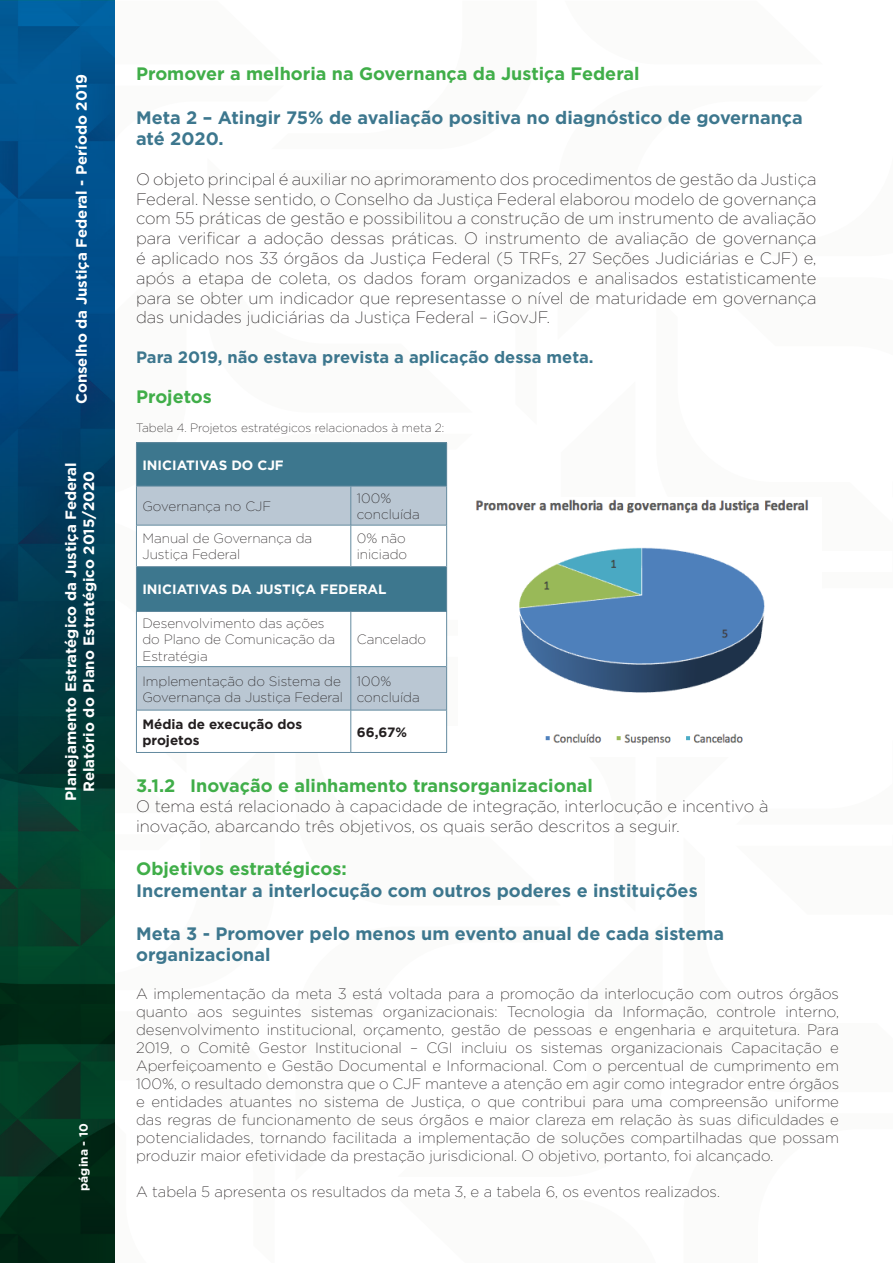
<style>
.page{position:relative;width:893px;height:1263px;background:#fff}
.page>*{position:absolute;margin:0;border:0;box-sizing:border-box;transform-origin:0 0}
.t1{font:700 18px/21.6px "Gotham";color:#3d778e}
.t2{font:700 18px "Gotham";color:#40ae49}
.Texto_Corrido{font:200 16.5px/19.8px "Gotham";color:#231f20;text-align:justify}
.Texto_Corrido-2{font:700 16.5px "Gotham";color:#3d778e}
.Texto_Corrido-3{font:200 15px/18px "Gotham";color:#231f20;text-align:justify}
.t3{font:700 15px/18px "Gotham";color:#fff;text-align:center}
.Tabelas{font:200 13.5px/16.2px "Gotham";color:#231f20}
.Tabelas-2{font:700 13.5px "Gotham";color:#fff}
.Tabelas-3{font:700 13.5px/16.2px "Gotham";color:#231f20}
.Texto_Corrido-4{font:200 12px "Gotham";color:#231f20}
.t4{font:700 12px "Gotham";color:#fff}
</style>
<div class="page">
<img style="left:0;top:0;width:115px;height:1263px">
<img style="left:476px;top:499px;width:332px;height:246px">
<div style="left:136px;top:443px;width:311px;height:43px;background:#3d778e"></div>
<div style="left:137px;top:487px;width:309px;height:38px;background:#bac7d3"></div>
<svg style="left:137px;top:526px;width:309px;height:226px"></svg>
<div style="left:136px;top:567px;width:311px;height:44px;background:#3d778e"></div>
<hr style="left:137px;top:486px;width:214px;height:1px;background:#638a9f">
<hr style="left:351px;top:486px;width:95px;height:1px;background:#638a9f">
<hr style="left:351px;top:486px;width:1px;height:39px;background:#638a9f">
<hr style="left:137px;top:525px;width:214px;height:1px;background:#638a9f">
<hr style="left:351px;top:525px;width:95px;height:1px;background:#638a9f">
<hr style="left:351px;top:525px;width:1px;height:41px;background:#638a9f">
<hr style="left:137px;top:566px;width:214px;height:1px;background:#638a9f">
<hr style="left:351px;top:566px;width:95px;height:1px;background:#638a9f">
<hr style="left:137px;top:611px;width:214px;height:1px;background:#638a9f">
<hr style="left:351px;top:611px;width:95px;height:1px;background:#638a9f">
<hr style="left:351px;top:612px;width:1px;height:54px;background:#638a9f">
<hr style="left:137px;top:666px;width:214px;height:1px;background:#638a9f">
<hr style="left:351px;top:666px;width:95px;height:1px;background:#638a9f">
<hr style="left:351px;top:667px;width:1px;height:43px;background:#638a9f">
<hr style="left:137px;top:710px;width:214px;height:1px;background:#638a9f">
<hr style="left:351px;top:710px;width:95px;height:1px;background:#638a9f">
<hr style="left:351px;top:710px;width:1px;height:42px;background:#638a9f">
<hr style="left:136px;top:442px;width:215px;height:1px;background:#638a9f">
<hr style="left:136px;top:443px;width:1px;height:43px;background:#638a9f">
<hr style="left:351px;top:442px;width:96px;height:1px;background:#638a9f">
<hr style="left:446px;top:443px;width:1px;height:43px;background:#638a9f">
<hr style="left:136px;top:486px;width:1px;height:39px;background:#638a9f">
<hr style="left:446px;top:486px;width:1px;height:39px;background:#638a9f">
<hr style="left:136px;top:525px;width:1px;height:42px;background:#638a9f">
<hr style="left:446px;top:525px;width:1px;height:42px;background:#638a9f">
<hr style="left:136px;top:567px;width:1px;height:44px;background:#638a9f">
<hr style="left:446px;top:567px;width:1px;height:44px;background:#638a9f">
<hr style="left:136px;top:611px;width:1px;height:56px;background:#638a9f">
<hr style="left:446px;top:611px;width:1px;height:56px;background:#638a9f">
<hr style="left:136px;top:667px;width:1px;height:43px;background:#638a9f">
<hr style="left:446px;top:667px;width:1px;height:43px;background:#638a9f">
<hr style="left:136px;top:710px;width:1px;height:42px;background:#638a9f">
<hr style="left:446px;top:710px;width:1px;height:42px;background:#638a9f">
<hr style="left:136px;top:752px;width:215px;height:1px;background:#638a9f">
<hr style="left:351px;top:752px;width:96px;height:1px;background:#638a9f">
<p class="t3" style="left:73px;top:404px;width:332px;rotate:-90deg">Conselho da Justiça Federal - Período 2019</p>
<p class="t3" style="left:62px;top:801px;width:340px;rotate:-90deg">Planejamento Estratégico da Justiça Federal<br>Relatório do Plano Estratégico 2015/2020</p>
<p class="t4" style="left:76px;top:1191px;width:69px;rotate:-90deg">página - 10</p>
<h4 class="t2" style="left:136px;top:62px;width:505px">Promover a melhoria na Governança da Justiça Federal</h4>
<h4 class="t1" style="left:136px;top:106px;width:668px">Meta 2 – Atingir 75% de avaliação positiva no diagnóstico de governança até 2020.</h4>
<p class="Texto_Corrido" style="left:136px;top:168px;width:682px">O objeto principal é auxiliar no aprimoramento dos procedimentos de gestão da Justiça Federal. Nesse sentido, o Conselho da Justiça Federal elaborou modelo de governança com 55 práticas de gestão e possibilitou a construção de um instrumento de avaliação para verificar a adoção dessas práticas. O instrumento de avaliação de governança é aplicado nos 33 órgãos da Justiça Federal (5 TRFs, 27 Seções Judiciárias e CJF) e, após a etapa de coleta, os dados foram organizados e analisados estatisticamente para se obter um indicador que representasse o nível de maturidade em governança das unidades judiciárias da Justiça Federal – iGovJF.</p>
<p class="Texto_Corrido-2" style="left:136px;top:346px;width:459px">Para 2019, não estava prevista a aplicação dessa meta.</p>
<h4 class="t2" style="left:136px;top:384px;width:77px">Projetos</h4>
<p class="Texto_Corrido-4" style="left:136px;top:420px;width:310px">Tabela 4. Projetos estratégicos relacionados à meta 2:</p>
<p class="Tabelas-2" style="left:142px;top:456px;width:143px">INICIATIVAS DO CJF</p>
<p class="Tabelas" style="left:142px;top:498px;width:130px">Governança no CJF</p>
<p class="Tabelas" style="left:357px;top:490px;width:64px">100% concluída</p>
<p class="Tabelas" style="left:142px;top:530px;width:171px">Manual de Governança da<br>Justiça Federal</p>
<p class="Tabelas" style="left:357px;top:530px;width:52px">0% não iniciado</p>
<p class="Tabelas-2" style="left:142px;top:581px;width:246px">INICIATIVAS DA JUSTIÇA FEDERAL</p>
<p class="Tabelas" style="left:142px;top:615px;width:194px">Desenvolvimento das ações do Plano de Comunicação da<br>Estratégia</p>
<p class="Tabelas" style="left:357px;top:631px;width:71px">Cancelado</p>
<p class="Tabelas" style="left:142px;top:672px;width:202px">Implementação do Sistema de<br>Governança da Justiça Federal</p>
<p class="Tabelas" style="left:357px;top:672px;width:64px">100% concluída</p>
<p class="Tabelas-3" style="left:142px;top:716px;width:161px">Média de execução dos projetos</p>
<p class="Tabelas-3" style="left:357px;top:724px;width:52px">66,67%</p>
<h4 class="t2" style="left:136px;top:774px;width:458px">3.1.2 Inovação e alinhamento transorganizacional</h4>
<p class="Texto_Corrido" style="left:136px;top:796px;width:634px">O tema está relacionado à capacidade de integração, interlocução e incentivo à inovação, abarcando três objetivos, os quais serão descritos a seguir.</p>
<h4 class="t2" style="left:136px;top:857px;width:212px">Objetivos estratégicos:</h4>
<h4 class="t1" style="left:136px;top:879px;width:563px">Incrementar a interlocução com outros poderes e instituições</h4>
<h4 class="t1" style="left:136px;top:922px;width:590px">Meta 3 - Promover pelo menos um evento anual de cada sistema organizacional</h4>
<p class="Texto_Corrido-3" style="left:136px;top:984px;width:704px">A implementação da meta 3 está voltada para a promoção da interlocução com outros órgãos quanto aos seguintes sistemas organizacionais: Tecnologia da Informação, controle interno, desenvolvimento institucional, orçamento, gestão de pessoas e engenharia e arquitetura. Para 2019, o Comitê Gestor Institucional – CGI incluiu os sistemas organizacionais Capacitação e Aperfeiçoamento e Gestão Documental e Informacional. Com o percentual de cumprimento em 100%, o resultado demonstra que o CJF manteve a atenção em agir como integrador entre órgãos e entidades atuantes no sistema de Justiça, o que contribui para uma compreensão uniforme das regras de funcionamento de seus órgãos e maior clareza em relação às suas dificuldades e potencialidades, tornando facilitada a implementação de soluções compartilhadas que possam produzir maior efetividade da prestação jurisdicional. O objetivo, portanto, foi alcançado.</p>
<p class="Texto_Corrido-3" style="left:136px;top:1182px;width:585px">A tabela 5 apresenta os resultados da meta 3, e a tabela 6, os eventos realizados.</p>
</div>
